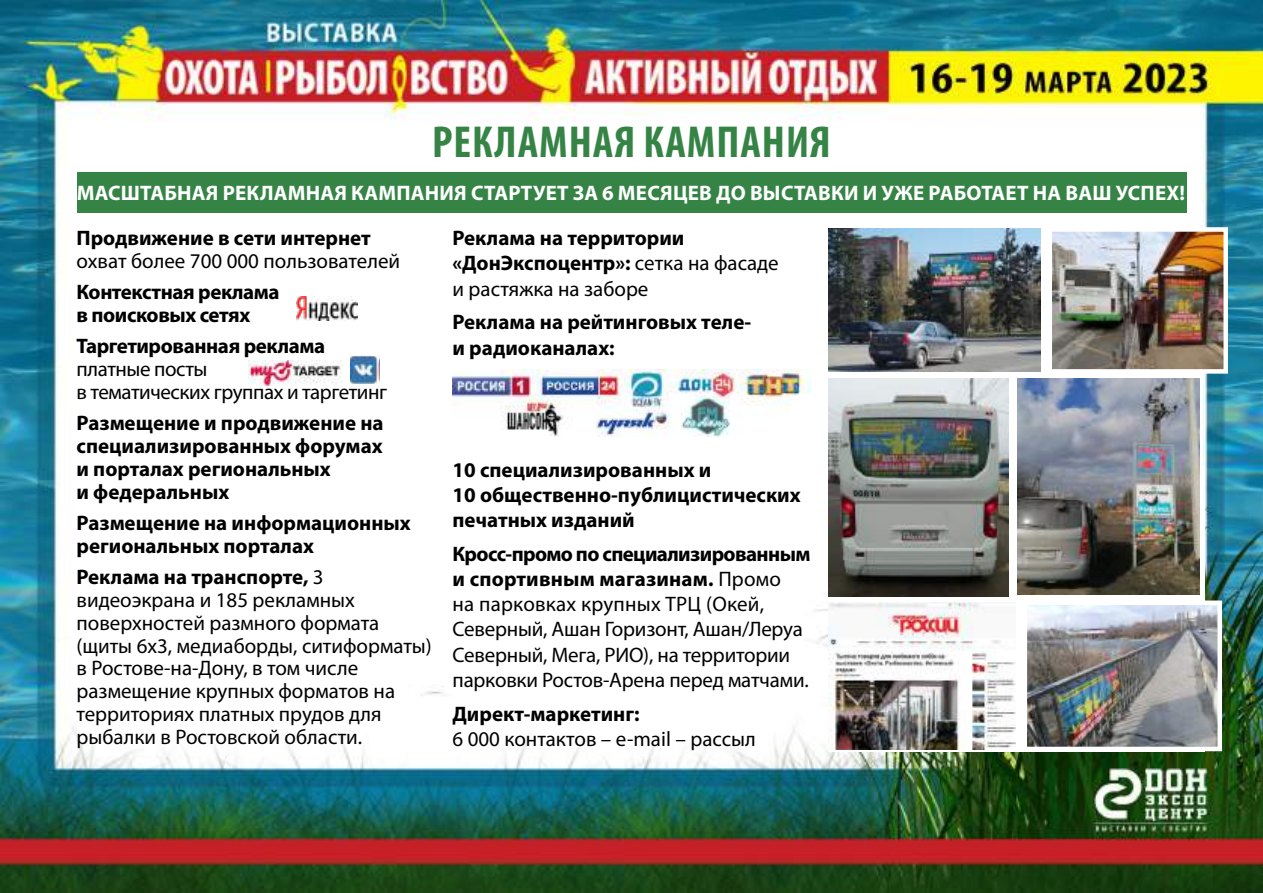
<style>
.page{position:relative;width:1263px;height:893px;background:#fff}
.page>*{position:absolute;margin:0;border:0;box-sizing:border-box;transform-origin:0 0}
.t1{font:700 condensed 45px "Myriad Pro";letter-spacing:.02em;color:#358446}
.t2{font:21px/22.8px "Myriad Pro";color:#000}
.t3{font:700 21px/25.2px "Myriad Pro";color:#000}
.t4{font:700 21px "Myriad Pro";letter-spacing:.01em;color:#fff}
.t5{font:700 21px/22.8px "Myriad Pro";letter-spacing:-.02em;color:#000}
.t6{font:21px/22.8px "Myriad Pro";letter-spacing:-.02em;color:#000}
.s1{font-weight:400}
.s2{font-weight:700}
</style>
<div class="page">
<img style="left:0;top:0;width:1263px;height:893px">
<div style="left:828px;top:466px;width:376px;height:285px;background:#fff"></div>
<div style="left:77px;top:172px;width:1109px;height:41px;background:#358446"></div>
<img style="left:453px;top:370px;width:357px;height:67px">
<img style="left:296px;top:297px;width:61px;height:23px">
<img style="left:350px;top:355px;width:29px;height:29px">
<img style="left:248px;top:360px;width:94px;height:25px">
<img style="left:1052px;top:232px;width:171px;height:137px">
<div style="left:1047px;top:227px;width:181px;height:147px;border:4px solid #fff"></div>
<img style="left:828px;top:603px;width:187px;height:146px">
<img style="left:828px;top:228px;width:212px;height:143px">
<img style="left:1017px;top:379px;width:182px;height:216px">
<img style="left:828px;top:379px;width:181px;height:218px">
<img style="left:1027px;top:605px;width:190px;height:141px">
<div style="left:1022px;top:600px;width:200px;height:151px;border:4px solid #fff"></div>
<h1 class="t1" style="left:432px;top:114px;width:400px">РЕКЛАМНАЯ КАМПАНИЯ</h1>
<p class="t4" style="left:77px;top:180px;width:1110px">МАСШТАБНАЯ РЕКЛАМНАЯ КАМПАНИЯ СТАРТУЕТ ЗА 6 МЕСЯЦЕВ ДО ВЫСТАВКИ И УЖЕ РАБОТАЕТ НА ВАШ УСПЕХ!</p>
<p class="t3" style="left:452px;top:225px;width:328px">Реклама на территории «ДонЭкспоцентр»: <span class="s1">сетка на фасаде и растяжка на заборе</span></p>
<p class="t3" style="left:452px;top:309px;width:300px">Реклама на рейтинговых теле&shy;и радиоканалах:</p>
<p class="t3" style="left:77px;top:225px;width:296px">Продвижение в сети интернет</p>
<p class="t2" style="left:77px;top:249px;width:325px">охват более 700 000 пользователей</p>
<p class="t5" style="left:77px;top:280px;width:205px">Контекстная реклама в поисковых сетях</p>
<p class="t5" style="left:77px;top:334px;width:250px">Таргетированная реклама</p>
<p class="t6" style="left:77px;top:357px;width:312px">платные посты<br>в тематических группах и таргетинг</p>
<p class="t3" style="left:77px;top:411px;width:309px;line-height:22.8px">Размещение и продвижение на специализированных форумах и порталах региональных<br>и федеральных</p>
<p class="t3" style="left:77px;top:511px;width:336px;line-height:22.8px">Размещение на информационных региональных порталах</p>
<p class="t2" style="left:77px;top:565px;width:357px"><span class="s2">Реклама на транспорте,</span> 3 видеоэкрана и 185 рекламных поверхностей размного формата (щиты 6х3, медиаборды, ситиформаты) в Ростове-на-Дону, в том числе размещение крупных форматов на территориях платных прудов для рыбалки в Ростовской области.</p>
<p class="t3" style="left:452px;top:456px;width:350px">10 специализированных и<br>10 общественно-публицистических печатных изданий</p>
<p class="t2" style="left:452px;top:541px;width:359px;line-height:25.2px"><span class="s2">Кросс-промо по специализированным и спортивным магазинам.</span> Промо<br>на парковках крупных ТРЦ (Окей, Северный, Ашан Горизонт, Ашан/Леруа Северный, Мега, РИО), на территории парковки Ростов-Арена перед матчами.</p>
<p class="t3" style="left:452px;top:700px;width:189px">Директ-маркетинг:</p>
<p class="t2" style="left:452px;top:727px;width:305px">6 000 контактов – e-mail – рассыл</p>
</div>
